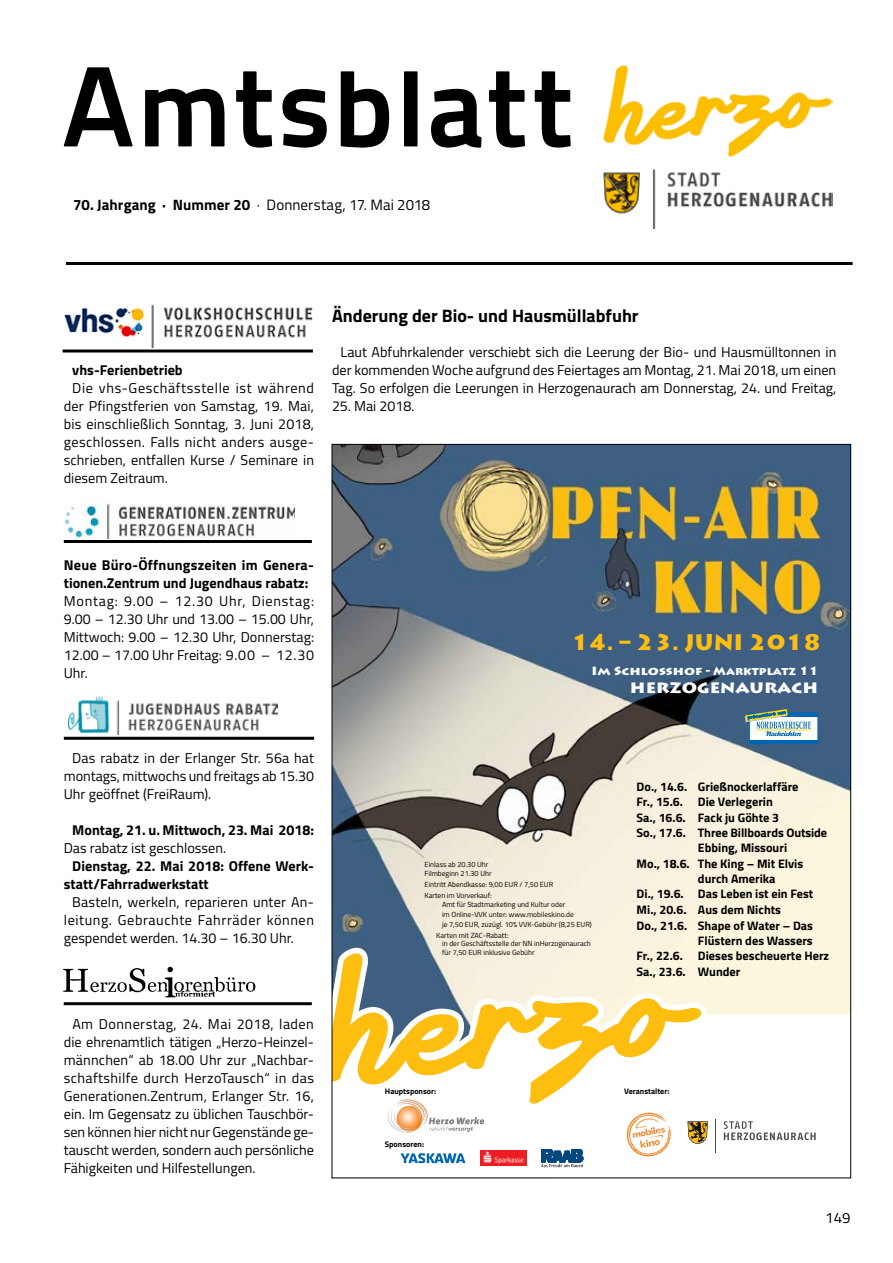
<style>
.page{position:relative;width:893px;height:1263px;background:#fff}
.page>*{position:absolute;margin:0;border:0;box-sizing:border-box;transform-origin:0 0}
.t1{font:900 22.2px "Lithos Pro";color:#febe10}
.t2{font:700 18px "Titillium";color:#000}
.t3{font:15px "Titillium";letter-spacing:.005em;color:#000}
.t4{font:900 14.85px "Lithos Pro";color:#fff;scale:1.15 1}
.t5{font:14.25px/18px "Titillium";color:#000;text-align:justify}
.t6{font:700 14.25px/18px "Titillium";color:#000}
.t7{font:700 12.3px "Titillium";color:#000}
.t8{font:900 11.7px "Lithos Pro";color:#fff;scale:1.15 1}
.t9{font:700 8.1px "Titillium";color:#000}
.t10{font:7.35px/9.8px "Titillium";color:#000}
.s1{font-weight:700}
</style>
<div class="page">
<hr style="left:66px;top:262px;width:787px;height:3px;background:#000">
<svg style="left:64px;top:67px;width:507px;height:81px"></svg>
<img style="left:603px;top:65px;width:229px;height:164px">
<img style="left:66px;top:503px;width:229px;height:35px">
<hr style="left:64px;top:540px;width:248px;height:3px;background:#000">
<img style="left:68px;top:696px;width:209px;height:38px">
<hr style="left:64px;top:737px;width:250px;height:3px;background:#000">
<img style="left:64px;top:966px;width:192px;height:32px">
<hr style="left:64px;top:1002px;width:248px;height:3px;background:#000">
<img style="left:334px;top:446px;width:515px;height:568px">
<svg style="left:334px;top:948px;width:374px;height:66px"></svg>
<svg style="left:334px;top:951px;width:370px;height:153px"></svg>
<svg style="left:687px;top:1121px;width:21px;height:23px"></svg>
<hr style="left:715px;top:1119px;width:1px;height:34px;background:#4d4d4f">
<svg style="left:724px;top:1121px;width:92px;height:19px"></svg>
<svg style="left:401px;top:1153px;width:64px;height:10px"></svg>
<img style="left:480px;top:1151px;width:46px;height:14px">
<svg style="left:541px;top:1149px;width:42px;height:18px"></svg>
<svg style="left:387px;top:1099px;width:97px;height:34px"></svg>
<img style="left:626px;top:1112px;width:45px;height:45px">
<div style="left:750px;top:713px;width:68px;height:31px;background:#fff"></div>
<hr style="left:750px;top:713px;width:68px;height:3px;background:#0066b3">
<hr style="left:750px;top:740px;width:68px;height:4px;background:#0066b3">
<svg style="left:745px;top:709px;width:66px;height:27px"></svg>
<hr style="left:63px;top:349px;width:250px;height:3px;background:#000">
<img style="left:65px;top:304px;width:248px;height:43px">
<p class="t3" style="left:73px;top:194px;width:358px"><span class="s1">70. Jahrgang · Nummer 20</span> · Donnerstag, 17. Mai 2018</p>
<p class="t6" style="left:72px;top:360px;width:112px">vhs-Ferienbetrieb</p>
<p class="t5" style="left:64px;top:378px;width:252px;text-indent:9px">Die vhs-Geschäftsstelle ist während der Pfingstferien von Samstag, 19. Mai, bis einschließlich Sonntag, 3. Juni 2018, geschlossen. Falls nicht anders ausge&shy;schrieben, entfallen Kurse / Seminare in diesem Zeitraum.</p>
<p class="t2" style="left:332px;top:302px;width:308px">Änderung der Bio- und Hausmüllabfuhr</p>
<p class="t5" style="left:332px;top:342px;width:506px;text-align:center">Laut Abfuhrkalender verschiebt sich die Leerung der Bio- und Hausmülltonnen in der kommenden Woche aufgrund des Feiertages am Montag, 21. Mai 2018, um einen<br>Tag. So erfolgen die Leerungen in Herzogenaurach am Donnerstag, 24. und Freitag,</p>
<p class="t5" style="left:332px;top:396px;width:84px">25. Mai 2018.</p>
<p class="t6" style="left:64px;top:555px;width:252px">Neue Büro-Öffnungszeiten im Genera&shy;tionen.Zentrum und Jugendhaus rabatz:</p>
<p class="t5" style="left:64px;top:591px;width:252px">Montag: 9.00 – 12.30 Uhr, Dienstag:<br>9.00 – 12.30 Uhr und 13.00 – 15.00 Uhr, Mittwoch: 9.00 – 12.30 Uhr, Donnerstag:<br>12.00 – 17.00 Uhr Freitag: 9.00 – 12.30<br>Uhr.</p>
<p class="t5" style="left:64px;top:749px;width:252px;text-indent:9px">Das rabatz in der Erlanger Str. 56a hat montags, mittwochs und freitags ab 15.30<br>Uhr geöffnet (FreiRaum).</p>
<p class="t6" style="left:72px;top:821px;width:243px">Montag, 21. u. Mittwoch, 23. Mai 2018:</p>
<p class="t5" style="left:64px;top:839px;width:164px">Das rabatz ist geschlossen.</p>
<p class="t6" style="left:64px;top:857px;width:252px;text-indent:8px">Dienstag, 22. Mai 2018: Offene Werk&shy;statt/Fahrradwerkstatt</p>
<p class="t5" style="left:64px;top:893px;width:252px;text-indent:9px">Basteln, werkeln, reparieren unter An&shy;leitung. Gebrauchte Fahrräder können gespendet werden. 14.30 – 16.30 Uhr.</p>
<p class="t5" style="left:64px;top:1014px;width:252px;text-indent:9px">Am Donnerstag, 24. Mai 2018, laden die ehrenamtlich tätigen „Herzo-Heinzel&shy;männchen“ ab 18.00 Uhr zur „Nachbar&shy;schaftshilfe durch HerzoTausch“ in das Generationen.Zentrum, Erlanger Str. 16, ein. Im Gegensatz zu üblichen Tauschbör&shy;sen können hier nicht nur Gegenstände ge&shy;tauscht werden, sondern auch persönliche Fähigkeiten und Hilfestellungen.</p>
<h1 class="t1" style="left:571px;top:628px;width:252px">14. – 23. JUNI 2018</h1>
<p class="t8" style="left:591px;top:663px;width:199px">IM SCHLOSSHOF - MARKTPLATZ 11</p>
<p class="t4" style="left:630px;top:679px;width:165px">HERZOGENAURACH</p>
<p class="t10" style="left:425px;top:859px;width:69px">Einlass ab 20.30 Uhr<br>Filmbeginn 21.30 Uhr</p>
<p class="t10" style="left:425px;top:879px;width:130px;line-height:10.6px">Eintritt Abendkasse: 9,00 EUR / 7,50 EUR<br>Karten im Vorverkauf:</p>
<p class="t10" style="left:442px;top:900px;width:151px">Amt für Stadtmarketing und Kultur oder<br>im Online-VVK unter: www.mobileskino.de<br>je 7,50 EUR, zuzügl. 10% VVK-Gebühr (8,25 EUR)</p>
<p class="t10" style="left:442px;top:930px;width:150px;line-height:8.9px;text-indent:-6px">Karten mit ZAC-Rabatt:<br>in der Geschäftsstelle der NN inHerzogenaurach für 7,50 EUR inklusive Gebühr</p>
<p class="t7" style="left:637px;top:777px;width:163px">Do., 14.6. Grießnockerlaffäre</p>
<p class="t7" style="left:637px;top:792px;width:138px">Fr., 15.6. Die Verlegerin</p>
<p class="t7" style="left:637px;top:808px;width:144px">Sa., 16.6. Fack ju Göhte 3</p>
<p class="t7" style="left:637px;top:824px;width:192px">So., 17.6. Three Billboards Outside</p>
<p class="t7" style="left:698px;top:838px;width:91px">Ebbing, Missouri</p>
<p class="t7" style="left:637px;top:854px;width:168px">Mo., 18.6. The King – Mit Elvis</p>
<p class="t7" style="left:698px;top:869px;width:79px">durch Amerika</p>
<p class="t7" style="left:637px;top:885px;width:178px">Di., 19.6. Das Leben ist ein Fest</p>
<p class="t7" style="left:637px;top:900px;width:146px">Mi., 20.6. Aus dem Nichts</p>
<p class="t7" style="left:637px;top:916px;width:178px">Do., 21.6. Shape of Water – Das</p>
<p class="t7" style="left:698px;top:931px;width:116px">Flüstern des Wassers</p>
<p class="t7" style="left:637px;top:946px;width:194px">Fr., 22.6. Dieses bescheuerte Herz</p>
<p class="t7" style="left:637px;top:962px;width:105px">Sa., 23.6. Wunder</p>
<p class="t9" style="left:385px;top:1085px;width:53px">Hauptsponsor:</p>
<p class="t9" style="left:385px;top:1138px;width:41px">Sponsoren:</p>
<p class="t9" style="left:624px;top:1085px;width:47px">Veranstalter:</p>
<p class="t3" style="left:825px;top:1206px;width:27px">149</p>
</div>
